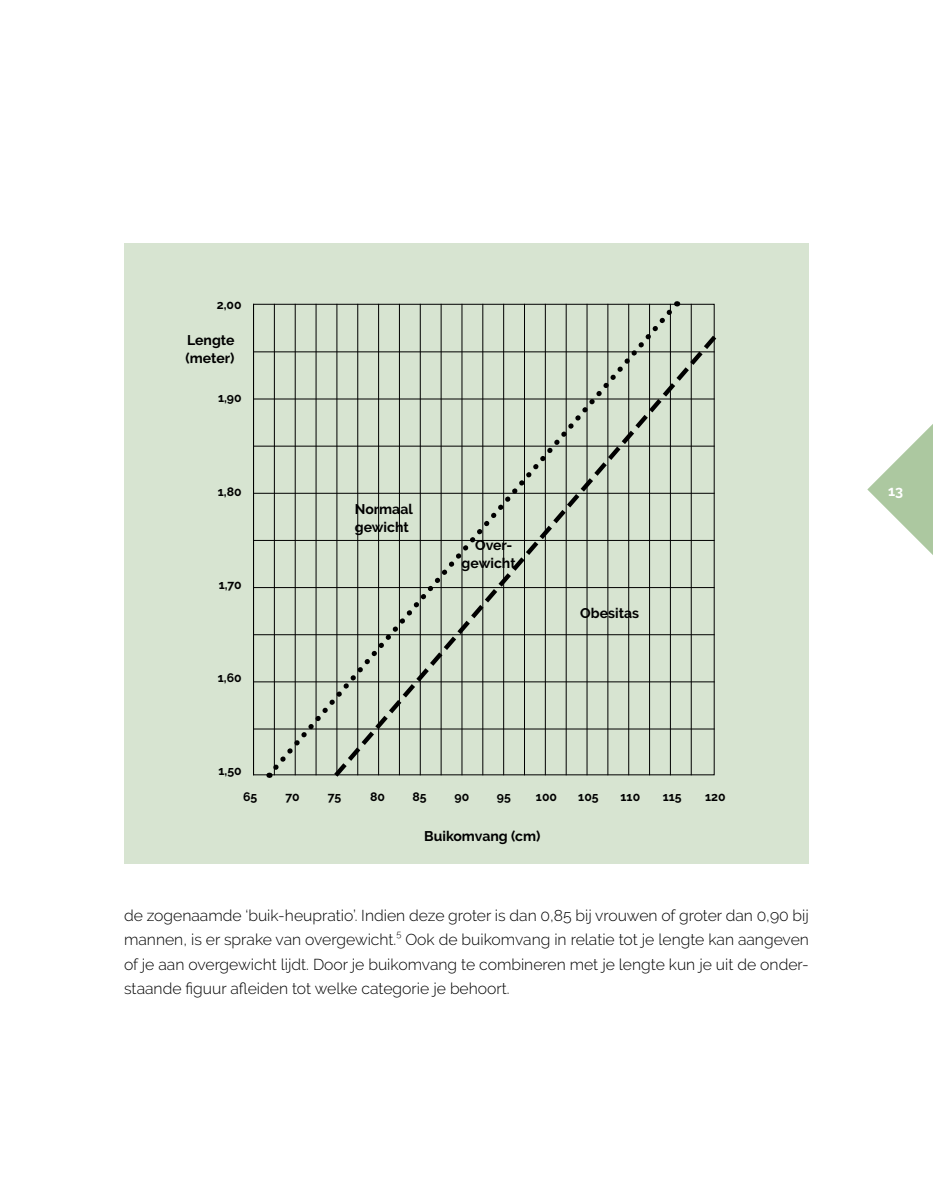
<style>
.page{position:relative;width:933px;height:1191px;background:#fff}
.page>*{position:absolute;margin:0;border:0;box-sizing:border-box;transform-origin:0 0}
.t1{font:300 15.75px/24.5px "Raleway";color:#000}
.t2{font:700 14.35px "Raleway";color:#fff}
.t3{font:700 14px/17.5px "Raleway";color:#000}
.t4{font:700 12.25px "Raleway";color:#000}
.t5{font:300 9.1px "Raleway";color:#000}
</style>
<div class="page">
<svg style="left:867px;top:424px;width:66px;height:131px"></svg>
<div style="left:124px;top:243px;width:685px;height:620px;background:#d7e4d1"></div>
<hr style="left:253px;top:304px;width:1px;height:471px;background:#000">
<hr style="left:274px;top:304px;width:1px;height:471px;background:#000">
<hr style="left:295px;top:304px;width:1px;height:471px;background:#000">
<hr style="left:315px;top:304px;width:1px;height:471px;background:#000">
<hr style="left:691px;top:304px;width:1px;height:471px;background:#000">
<hr style="left:253px;top:351px;width:461px;height:1px;background:#000">
<hr style="left:253px;top:398px;width:461px;height:1px;background:#000">
<hr style="left:253px;top:446px;width:461px;height:1px;background:#000">
<hr style="left:253px;top:493px;width:461px;height:1px;background:#000">
<hr style="left:253px;top:540px;width:461px;height:1px;background:#000">
<hr style="left:253px;top:587px;width:461px;height:1px;background:#000">
<hr style="left:253px;top:634px;width:461px;height:1px;background:#000">
<hr style="left:253px;top:681px;width:461px;height:1px;background:#000">
<hr style="left:253px;top:728px;width:461px;height:1px;background:#000">
<svg style="left:268px;top:301px;width:412px;height:473px"></svg>
<svg style="left:330px;top:331px;width:387px;height:446px"></svg>
<p class="t4" style="left:217px;top:298px;width:26px">2,00</p>
<p class="t3" style="left:185px;top:332px;width:51px">Lengte (meter)</p>
<p class="t4" style="left:218px;top:391px;width:25px">1,90</p>
<p class="t4" style="left:218px;top:484px;width:25px">1,80</p>
<p class="t4" style="left:219px;top:577px;width:24px">1,70</p>
<p class="t4" style="left:218px;top:670px;width:25px">1,60</p>
<p class="t4" style="left:218px;top:763px;width:25px">1,50</p>
<p class="t3" style="left:355px;top:500px;width:60px">Normaal gewicht</p>
<p class="t3" style="left:461px;top:536px;width:56px;text-align:right">Over&shy;gewicht</p>
<p class="t3" style="left:580px;top:604px;width:60px">Obesitas</p>
<p class="t4" style="left:243px;top:789px;width:16px">65</p>
<p class="t4" style="left:285px;top:789px;width:16px">70</p>
<p class="t4" style="left:328px;top:789px;width:15px">75</p>
<p class="t4" style="left:370px;top:789px;width:16px">80</p>
<p class="t4" style="left:412px;top:789px;width:16px">85</p>
<p class="t4" style="left:454px;top:789px;width:16px">90</p>
<p class="t4" style="left:497px;top:789px;width:16px">95</p>
<p class="t4" style="left:536px;top:789px;width:23px">100</p>
<p class="t4" style="left:578px;top:789px;width:22px">105</p>
<p class="t4" style="left:620px;top:789px;width:21px">110</p>
<p class="t4" style="left:663px;top:789px;width:20px">115</p>
<p class="t4" style="left:705px;top:789px;width:22px">120</p>
<p class="t3" style="left:424px;top:827px;width:118px">Buikomvang (cm)</p>
<p class="t1" style="left:124px;top:903px;width:686px">de zogenaamde ‘buik-heupratio’. Indien deze groter is dan 0,85 bij vrouwen of groter dan 0,90 bij mannen, is er sprake van overgewicht.</p>
<p class="t5" style="left:396px;top:929px;width:6px">5</p>
<p class="t1" style="left:124px;top:927px;width:686px;text-align:justify;text-indent:281px">Ook de buikomvang in relatie tot je lengte kan aangeven of je aan overgewicht lijdt. Door je buikomvang te combineren met je lengte kun je uit de onder&shy;staande figuur afleiden tot welke categorie je behoort.</p>
<p class="t2" style="left:888px;top:483px;width:17px">13</p>
</div>
